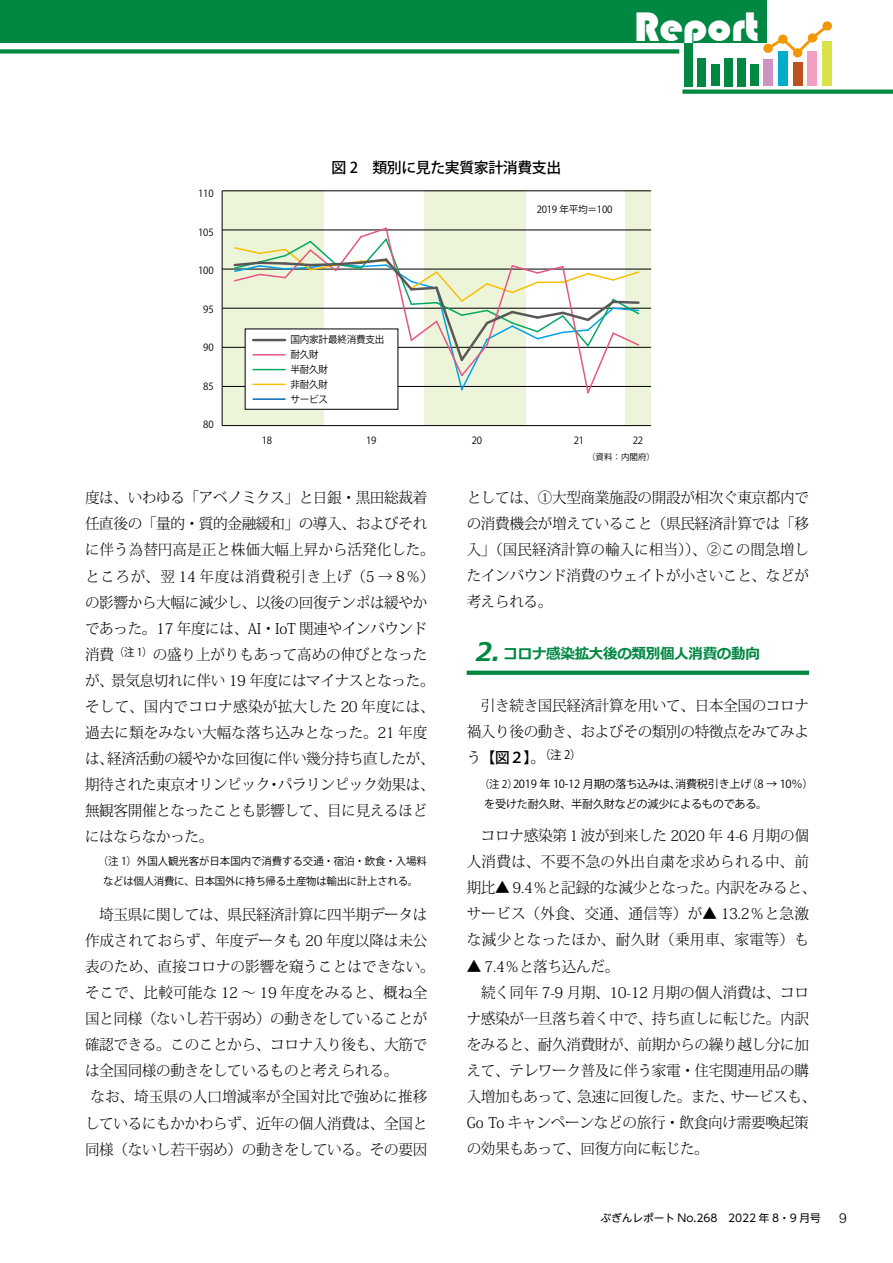
<style>
.page{position:relative;width:893px;height:1263px;background:#fff}
.page>*{position:absolute;margin:0;border:0;box-sizing:border-box;transform-origin:0 0}
.t1{font:42.45px "Bauhaus 93";color:#fff}
.t2{font:300 14.85px/26.1px "Koz Min Pr 6 N";letter-spacing:-.025em;color:#000}
.t3{font:300 14.85px/26.1px "Koz Min Pr 6 N";letter-spacing:.02em;color:#000}
.t4{font:500 14.85px "Koz Go Pr 6 N";letter-spacing:-.025em;color:#000}
.t5{font:300 14.85px "Koz Min Pr 6 N";color:#000}
.t6{font:300 14.85px "Koz Min Pr 6 N";letter-spacing:.015em;color:#000}
.t7{font:300 14.85px "Koz Min Pr 6 N";letter-spacing:.005em;color:#000}
.t8{font:700 14.85px "Meiryo";letter-spacing:-.025em;color:#008842}
.t9{font:300 13.8px "Helvetica LT Std";color:#000}
.t10{font:11.1px/19.6px "Koz Go Pr 6 N";letter-spacing:-.025em;color:#000}
.t11{font:10.65px/19.6px "Koz Go Pr 6 N";letter-spacing:-.025em;color:#000;text-align:center}
.t12{font:10.65px "UD Shin Go NT Pro";color:#000}
.t13{font:9.9px/15.1px "Koz Go Pr 6 N";letter-spacing:-.025em;color:#000}
.t14{font:8.55px "Koz Go Pr 6 N";color:#000}
.s1{font-style:italic;font-size:25.5px}
.s2{font-family:"Koz Min Pr 6 N";font-weight:300}
.s3{font-size:10.65px}
</style>
<div class="page">
<div style="left:0;top:0;width:766px;height:43px;background:#008842"></div>
<div style="left:822px;top:41px;width:10px;height:45px;background:#dae24a"></div>
<div style="left:808px;top:52px;width:9px;height:34px;background:#f19ec2"></div>
<div style="left:793px;top:63px;width:9px;height:23px;background:#ba511f"></div>
<div style="left:778px;top:52px;width:10px;height:34px;background:#00aecc"></div>
<div style="left:763px;top:60px;width:10px;height:26px;background:#ce93bf"></div>
<svg style="left:763px;top:21px;width:69px;height:36px"></svg>
<div style="left:685px;top:43px;width:8px;height:43px;background:#008842"></div>
<div style="left:698px;top:58px;width:8px;height:28px;background:#008842"></div>
<div style="left:711px;top:65px;width:8px;height:21px;background:#008842"></div>
<div style="left:724px;top:58px;width:8px;height:28px;background:#008842"></div>
<div style="left:737px;top:58px;width:8px;height:28px;background:#008842"></div>
<div style="left:750px;top:65px;width:9px;height:21px;background:#008842"></div>
<div style="left:0;top:49px;width:679px;height:5px;background:#008842"></div>
<svg style="left:682px;top:90px;width:211px;height:4px"></svg>
<div style="left:222px;top:191px;width:102px;height:234px;background:#ecf4d9"></div>
<div style="left:424px;top:191px;width:102px;height:234px;background:#ecf4d9"></div>
<div style="left:625px;top:191px;width:25px;height:234px;background:#ecf4d9"></div>
<hr style="left:222px;top:425px;width:429px;height:1px;background:#000">
<hr style="left:222px;top:191px;width:429px;height:1px;background:#000">
<hr style="left:222px;top:230px;width:429px;height:1px;background:#000">
<hr style="left:222px;top:308px;width:429px;height:1px;background:#000">
<hr style="left:222px;top:269px;width:429px;height:1px;background:#000">
<hr style="left:222px;top:347px;width:429px;height:1px;background:#000">
<hr style="left:222px;top:386px;width:429px;height:1px;background:#000">
<hr style="left:222px;top:191px;width:1px;height:235px;background:#000">
<svg style="left:232px;top:227px;width:409px;height:168px"></svg>
<div style="left:245px;top:329px;width:153px;height:80px;background:#fff"></div>
<hr style="left:253px;top:354px;width:32px;height:2px;background:#e95383">
<hr style="left:253px;top:339px;width:32px;height:2px;background:#595757">
<hr style="left:253px;top:384px;width:32px;height:1px;background:#fabe00">
<hr style="left:253px;top:369px;width:32px;height:1px;background:#00a95f">
<hr style="left:253px;top:398px;width:32px;height:2px;background:#0068b7">
<svg style="left:467px;top:671px;width:342px;height:4px"></svg>
<p class="t13" style="left:198px;top:186px;width:17px">110</p>
<p class="t13" style="left:198px;top:225px;width:17px">105</p>
<p class="t13" style="left:198px;top:263px;width:17px">100</p>
<p class="t13" style="left:203px;top:302px;width:12px">95</p>
<p class="t13" style="left:203px;top:340px;width:12px">90</p>
<p class="t13" style="left:203px;top:379px;width:12px">85</p>
<p class="t13" style="left:203px;top:417px;width:12px">80</p>
<h1 class="t1" style="left:634px;top:3px;width:127px">Report</h1>
<p class="t4" style="left:332px;top:159px;width:231px">図 2　類別に見た実質家計消費支出</p>
<p class="t13" style="left:537px;top:202px;width:77px">2019 年平均＝100</p>
<p class="t13" style="left:290px;top:333px;width:95px;line-height:14.2px">国内家計最終消費支出耐久財</p>
<p class="t13" style="left:290px;top:362px;width:39px;text-align:justify">半耐久財非耐久財サービス</p>
<p class="t13" style="left:262px;top:433px;width:12px">18</p>
<p class="t13" style="left:366px;top:433px;width:12px">19</p>
<p class="t13" style="left:472px;top:433px;width:12px">20</p>
<p class="t13" style="left:574px;top:433px;width:12px">21</p>
<p class="t13" style="left:633px;top:433px;width:12px">22</p>
<p class="t14" style="left:587px;top:452px;width:70px">（資料：内閣府）</p>
<p class="t2" style="left:85px;top:485px;width:351px">度は、いわゆる「アベノミクス」と日銀・黒田総裁着任直後の「量的・質的金融緩和」の導入、およびそれに伴う為替円高是正と株価大幅上昇から活発化した。ところが、翌 14 年度は消費税引き上げ（5 → 8％）の影響から大幅に減少し、以後の回復テンポは緩やかであった。17 年度には、AI・IoT 関連やインバウンド消費<sup>（注</sup> <sup>1）</sup>の盛り上がりもあって高めの伸びとなったが、景気息切れに伴い 19 年度にはマイナスとなった。そして、国内でコロナ感染が拡大した 20 年度には、過去に類をみない大幅な落ち込みとなった。21 年度は、経済活動の緩やかな回復に伴い幾分持ち直したが、期待された東京オリンピック・パラリンピック効果は、無観客開催となったことも影響して、目に見えるほどにはならなかった。</p>
<p class="t11" style="left:98px;top:852px;width:330px">（注 1）外国人観光客が日本国内で消費する交通・宿泊・飲食・入場料などは個人消費に、日本国外に持ち帰る土産物は輸出に計上される。</p>
<p class="t2" style="left:85px;top:902px;width:344px">　埼玉県に関しては、県民経済計算に四半期データは</p>
<p class="t2" style="left:85px;top:928px;width:344px">作成されておらず、年度データも 20 年度以降は未公</p>
<p class="t5" style="left:85px;top:958px;width:351px">表のため、直接コロナの影響を窺うことはできない。</p>
<p class="t6" style="left:85px;top:984px;width:344px">そこで、比較可能な 12 ～ 19 年度をみると、概ね全</p>
<p class="t2" style="left:85px;top:1006px;width:344px">国と同様（ないし若干弱め）の動きをしていることが</p>
<p class="t2" style="left:85px;top:1032px;width:344px">確認できる。このことから、コロナ入り後も、大筋で</p>
<p class="t2" style="left:85px;top:1058px;width:315px">は全国同様の動きをしているものと考えられる。</p>
<p class="t7" style="left:91px;top:1089px;width:338px">なお、埼玉県の人口増減率が全国対比で強めに推移</p>
<p class="t2" style="left:85px;top:1110px;width:344px">しているにもかかわらず、近年の個人消費は、全国と</p>
<p class="t2" style="left:85px;top:1136px;width:344px">同様（ないし若干弱め）の動きをしている。その要因</p>
<p class="t2" style="left:467px;top:484px;width:344px;text-align:justify">としては、①大型商業施設の開設が相次ぐ東京都内での消費機会が増えていること（県民経済計算では「移入」（国民経済計算の輸入に相当））、②この間急増したインバウンド消費のウェイトが小さいこと、などが考えられる。</p>
<p class="t8" style="left:476px;top:643px;width:286px"><span class="s1">2.</span> コロナ感染拡大後の類別個人消費の動向</p>
<p class="t2" style="left:467px;top:693px;width:344px">　引き続き国民経済計算を用いて、日本全国のコロナ禍入り後の動き、およびその類別の特徴点をみてみよ</p>
<p class="t4" style="left:467px;top:749px;width:116px"><span class="s2">う</span>【図２】<span class="s2">。</span><sup>（注</sup> <sup>2）</sup></p>
<p class="t10" style="left:484px;top:774px;width:331px;text-indent:-5px"><span class="s3">（注 2）</span>2019 年 10-12 月期の落ち込みは、消費税引き上げ（8 → 10％）を受けた耐久財、半耐久財などの減少によるものである。</p>
<p class="t3" style="left:467px;top:823px;width:351px">　コロナ感染第１波が到来した 2020 年 4-6 月期の個人消費は、不要不急の外出自粛を求められる中、前期比▲ 9.4％と記録的な減少となった。内訳をみると、サービス（外食、交通、通信等）が▲ 13.2％と急激な減少となったほか、耐久財（乗用車、家電等）も</p>
<p class="t2" style="left:467px;top:953px;width:351px">▲ 7.4％と落ち込んだ。<br>　続く同年 7-9 月期、10-12 月期の個人消費は、コロナ感染が一旦落ち着く中で、持ち直しに転じた。内訳をみると、耐久消費財が、前期からの繰り越し分に加えて、テレワーク普及に伴う家電・住宅関連用品の購入増加もあって、急速に回復した。また、サービスも、<br>Go To キャンペーンなどの旅行・飲食向け需要喚起策の効果もあって、回復方向に転じた。</p>
<p class="t12" style="left:600px;top:1210px;width:222px">ぶぎんレポート No.268　2022 年 8・9 月号</p>
<p class="t9" style="left:839px;top:1209px;width:9px">9</p>
</div>
